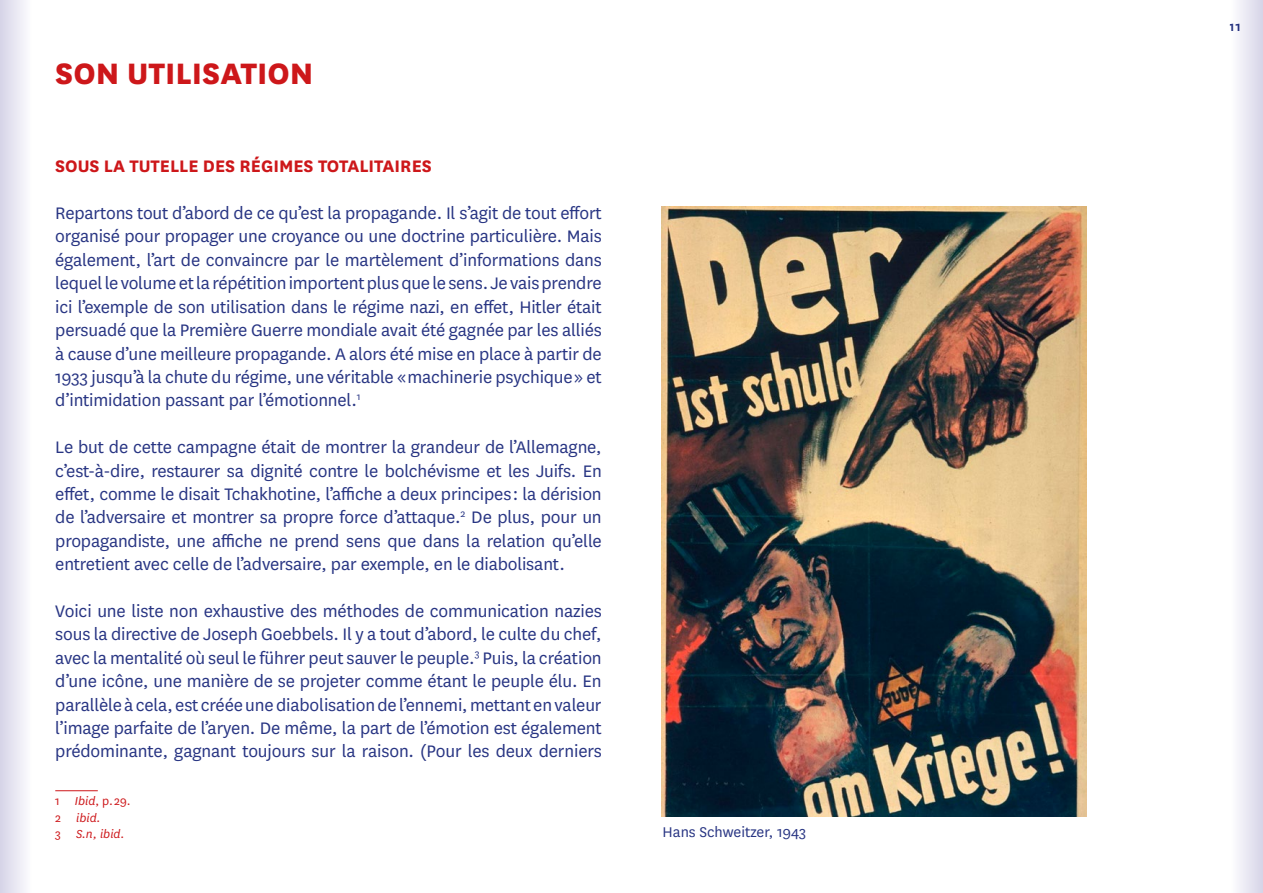
<style>
.page{position:relative;width:1263px;height:893px;background:#fff}
.page>*{position:absolute;margin:0;border:0;box-sizing:border-box;transform-origin:0 0}
.t1{font:800 34.5px "National";color:#cd171a}
.t2{font:19.5px/23.4px "National";letter-spacing:-.01em;color:#283583;text-align:justify}
.t3{font:700 19.5px "National";color:#cd171a}
.t4{font:16.5px "National";color:#283583}
.t5{font:600 15px "National";color:#283583}
.t6{font:italic 13.5px/16.2px "National";color:#cd171a}
.s1{font-style:normal}
</style>
<div class="page">
<img style="left:661px;top:206px;width:426px;height:611px">
<hr style="left:55px;top:790px;width:43px;height:1px;background:#cd171a">
<svg style="left:1238px;top:0;width:25px;height:893px"></svg>
<div style="left:0;top:0;width:32px;height:893px;background:linear-gradient(to right,#d6d4e7,#fdfdfe)"></div>
<h1 class="t1" style="left:55px;top:49px;width:260px">SON UTILISATION</h1>
<p class="t3" style="left:55px;top:153px;width:378px">SOUS LA TUTELLE DES RÉGIMES TOTALITAIRES</p>
<p class="t2" style="left:55px;top:201px;width:548px">Repartons tout d’abord de ce qu’est la propagande. Il s’agit de tout effort organisé pour propager une croyance ou une doctrine particulière. Mais également, l’art de convaincre par le martèlement d’informations dans lequel le volume et la répétition importent plus que le sens. Je vais prendre ici l’exemple de son utilisation dans le régime nazi, en effet, Hitler était persuadé que la Première Guerre mondiale avait été gagnée par les alliés à cause d’une meilleure propagande. A alors été mise en place à partir de 1933 jusqu’à la chute du régime, une véritable « machinerie psychique » et d’intimidation passant par l’émotionnel. <sup>1</sup></p>
<p class="t2" style="left:55px;top:435px;width:548px">Le but de cette campagne était de montrer la grandeur de l’Allemagne, c’est-à-dire, restaurer sa dignité contre le bolchévisme et les Juifs. En effet, comme le disait Tchakhotine, l’affiche a deux principes : la dérision de l’adversaire et montrer sa propre force d’attaque. <sup>2</sup> De plus, pour un propagandiste, une affiche ne prend sens que dans la relation qu’elle entretient avec celle de l’adversaire, par exemple, en le diabolisant.</p>
<p class="t2" style="left:55px;top:598px;width:548px">Voici une liste non exhaustive des méthodes de communication nazies sous la directive de Joseph Goebbels. Il y a tout d’abord, le culte du chef, avec la mentalité où seul le führer peut sauver le peuple. <sup>3</sup> Puis, la création d’une icône, une manière de se projeter comme étant le peuple élu. En parallèle à cela, est créée une diabolisation de l’ennemi, mettant en valeur l’image parfaite de l’aryen. De même, la part de l’émotion est également prédominante, gagnant toujours sur la raison. (Pour les deux derniers</p>
<p class="t6" style="left:55px;top:793px;width:75px"><span class="s1">1</span> Ibid<span class="s1">, p. 29.<br>2</span> ibid.<br><span class="s1">3</span> S.n, ibid.</p>
<p class="t4" style="left:663px;top:821px;width:145px">Hans Schweitzer, 1943</p>
<p class="t5" style="left:1230px;top:16px;width:12px">11</p>
</div>
